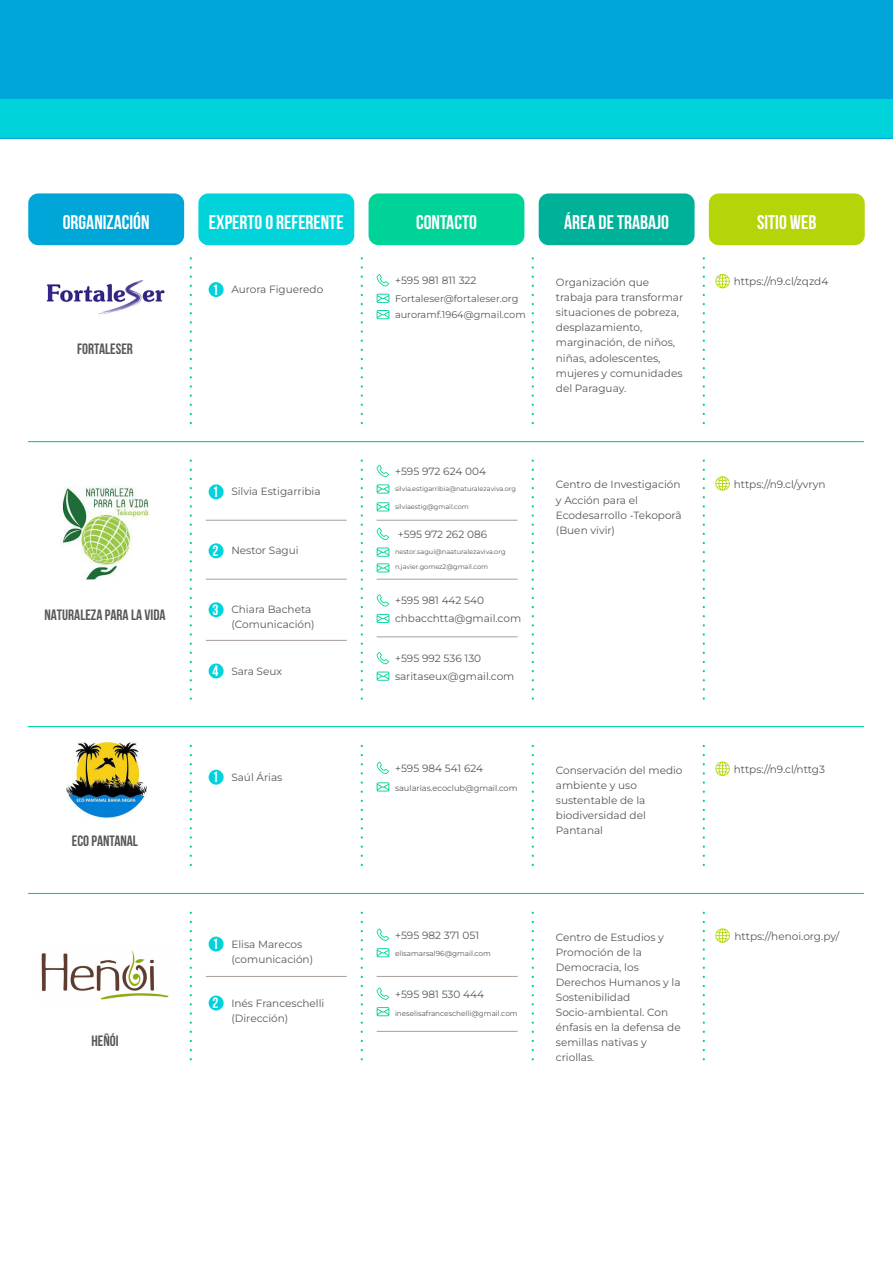
<style>
.page{position:relative;width:893px;height:1263px;background:#fff}
.page>*{position:absolute;margin:0;border:0;box-sizing:border-box;transform-origin:0 0}
.t1{font:700 19.8px "Bebas Neue";color:#fff}
.t2{font:700 15px "Bebas Neue";color:#575756}
.t3{font:100 10.5px/15px "Montserrat";color:#575756}
.t4{font:100 9.75px/16.4px "Montserrat";color:#575756}
.t5{font:100 8.25px "Montserrat";color:#575756}
.t6{font:100 7.35px "Montserrat";color:#575756}
.t7{font:100 6.6px/14.2px "Montserrat";color:#575756}
.s1{font-family:"Bebas Neue";font-weight:700;font-size:15px;color:#fff}
</style>
<div class="page">
<div style="left:28px;top:193px;width:156px;height:52px;background:#00a6d8;border-radius:10px"></div>
<div style="left:198px;top:193px;width:156px;height:52px;background:#00d4da;border-radius:10px"></div>
<div style="left:369px;top:193px;width:155px;height:52px;background:#00d398;border-radius:10px"></div>
<div style="left:539px;top:193px;width:156px;height:52px;background:#00b199;border-radius:10px"></div>
<div style="left:709px;top:193px;width:156px;height:52px;background:#b5d509;border-radius:10px"></div>
<svg style="left:190px;top:258px;width:2px;height:166px"></svg>
<svg style="left:361px;top:258px;width:2px;height:166px"></svg>
<svg style="left:532px;top:258px;width:2px;height:166px"></svg>
<svg style="left:703px;top:258px;width:2px;height:166px"></svg>
<div style="left:209px;top:282px;width:15px;height:15px;background:#00d4da;border-radius:50%"></div>
<svg style="left:377px;top:274px;width:12px;height:12px"></svg>
<svg style="left:377px;top:294px;width:12px;height:9px"></svg>
<svg style="left:377px;top:310px;width:12px;height:9px"></svg>
<svg style="left:715px;top:274px;width:15px;height:15px"></svg>
<div style="left:0;top:0;width:893px;height:138px;background:#00a6d8"></div>
<div style="left:0;top:100px;width:893px;height:38px;background:#00d4da"></div>
<img style="left:46px;top:280px;width:119px;height:36px">
<hr style="left:28px;top:441px;width:836px;height:1px;background:#00d398">
<svg style="left:190px;top:461px;width:2px;height:239px"></svg>
<svg style="left:361px;top:461px;width:2px;height:239px"></svg>
<svg style="left:532px;top:461px;width:2px;height:239px"></svg>
<svg style="left:703px;top:461px;width:2px;height:239px"></svg>
<div style="left:209px;top:484px;width:15px;height:15px;background:#00d4da;border-radius:50%"></div>
<svg style="left:377px;top:465px;width:12px;height:12px"></svg>
<svg style="left:377px;top:484px;width:12px;height:9px"></svg>
<svg style="left:377px;top:502px;width:12px;height:9px"></svg>
<hr style="left:377px;top:520px;width:141px;height:1px;background:#a89f9a">
<hr style="left:206px;top:520px;width:141px;height:1px;background:#a89f9a">
<div style="left:209px;top:543px;width:15px;height:15px;background:#00d4da;border-radius:50%"></div>
<svg style="left:377px;top:528px;width:12px;height:12px"></svg>
<svg style="left:377px;top:548px;width:12px;height:9px"></svg>
<svg style="left:377px;top:563px;width:12px;height:9px"></svg>
<hr style="left:377px;top:579px;width:141px;height:1px;background:#a89f9a">
<hr style="left:206px;top:579px;width:141px;height:1px;background:#a89f9a">
<hr style="left:206px;top:640px;width:141px;height:1px;background:#a89f9a">
<div style="left:209px;top:602px;width:15px;height:15px;background:#00d4da;border-radius:50%"></div>
<div style="left:209px;top:663px;width:15px;height:15px;background:#00d4da;border-radius:50%"></div>
<svg style="left:377px;top:594px;width:12px;height:13px"></svg>
<svg style="left:377px;top:614px;width:12px;height:9px"></svg>
<hr style="left:377px;top:636px;width:141px;height:1px;background:#a89f9a">
<svg style="left:377px;top:652px;width:12px;height:12px"></svg>
<svg style="left:377px;top:672px;width:12px;height:9px"></svg>
<svg style="left:377px;top:782px;width:12px;height:9px"></svg>
<svg style="left:715px;top:476px;width:15px;height:15px"></svg>
<img style="left:60px;top:486px;width:90px;height:95px">
<hr style="left:28px;top:726px;width:836px;height:1px;background:#00d398">
<svg style="left:190px;top:746px;width:2px;height:120px"></svg>
<svg style="left:361px;top:746px;width:2px;height:120px"></svg>
<svg style="left:532px;top:746px;width:2px;height:120px"></svg>
<svg style="left:703px;top:746px;width:2px;height:120px"></svg>
<div style="left:209px;top:770px;width:15px;height:15px;background:#00d4da;border-radius:50%"></div>
<svg style="left:377px;top:761px;width:12px;height:13px"></svg>
<svg style="left:715px;top:761px;width:15px;height:15px"></svg>
<img style="left:66px;top:740px;width:80px;height:78px">
<hr style="left:28px;top:893px;width:836px;height:1px;background:#00d398">
<svg style="left:190px;top:913px;width:2px;height:147px"></svg>
<svg style="left:361px;top:913px;width:2px;height:147px"></svg>
<svg style="left:532px;top:913px;width:2px;height:147px"></svg>
<svg style="left:703px;top:913px;width:2px;height:147px"></svg>
<div style="left:209px;top:936px;width:15px;height:15px;background:#00d4da;border-radius:50%"></div>
<svg style="left:377px;top:928px;width:12px;height:13px"></svg>
<svg style="left:377px;top:948px;width:12px;height:9px"></svg>
<hr style="left:377px;top:976px;width:141px;height:1px;background:#a89f9a">
<hr style="left:206px;top:976px;width:141px;height:1px;background:#a89f9a">
<div style="left:209px;top:995px;width:15px;height:15px;background:#00d4da;border-radius:50%"></div>
<svg style="left:377px;top:987px;width:12px;height:13px"></svg>
<svg style="left:377px;top:1007px;width:12px;height:9px"></svg>
<hr style="left:377px;top:1031px;width:141px;height:1px;background:#a89f9a">
<svg style="left:715px;top:928px;width:15px;height:15px"></svg>
<img style="left:41px;top:951px;width:128px;height:49px">
<h1 class="t1" style="left:63px;top:211px;width:88px">ORGANIZACIÓN</h1>
<h1 class="t1" style="left:416px;top:211px;width:62px">CONTACTO</h1>
<h1 class="t1" style="left:564px;top:211px;width:106px">ÁREA DE TRABAJO</h1>
<h1 class="t1" style="left:757px;top:211px;width:61px">SITIO WEB</h1>
<h1 class="t1" style="left:209px;top:211px;width:136px">EXPERTO O REFERENTE</h1>
<h2 class="t2" style="left:77px;top:341px;width:57px">FORTALESER</h2>
<p class="t3" style="left:213px;top:282px;width:112px"><span class="s1">1</span> Aurora Figueredo</p>
<h2 class="t2" style="left:44px;top:607px;width:123px">NATURALEZA PARA LA VIDA</h2>
<h2 class="t2" style="left:72px;top:832px;width:68px">ECO PANTANAL</h2>
<h2 class="t2" style="left:91px;top:1033px;width:29px">HEÑÓI</h2>
<p class="t3" style="left:213px;top:484px;width:110px"><span class="s1">1</span> Silvia Estigarribia</p>
<p class="t3" style="left:213px;top:543px;width:88px"><span class="s1">2</span> Nestor Sagui</p>
<p class="t3" style="left:231px;top:602px;width:85px;text-indent:-19px"><span class="s1">3</span> Chiara Bacheta (Comunicación)</p>
<p class="t3" style="left:213px;top:663px;width:71px"><span class="s1">4</span> Sara Seux</p>
<p class="t3" style="left:213px;top:769px;width:71px"><span class="s1">1</span> Saúl Árias</p>
<p class="t3" style="left:231px;top:936px;width:83px;text-indent:-19px"><span class="s1">1</span> Elisa Marecos (comunicación)</p>
<p class="t3" style="left:231px;top:995px;width:95px;text-indent:-19px"><span class="s1">2</span> Inés Franceschelli (Dirección)</p>
<p class="t3" style="left:395px;top:273px;width:83px">+595 981 811 322</p>
<p class="t4" style="left:395px;top:290px;width:132px">Fortaleser@fortaleser.org auroramf.1964@gmail.com</p>
<p class="t3" style="left:395px;top:463px;width:92px">+595 972 624 004</p>
<p class="t7" style="left:395px;top:482px;width:122px">silvia.estigarribia@naturalezaviva.org</p>
<p class="t7" style="left:395px;top:499px;width:75px">silviaestig@gmail.com</p>
<p class="t3" style="left:398px;top:526px;width:91px">+595 972 262 086</p>
<p class="t7" style="left:395px;top:545px;width:112px">nestor.sagui@naaturalezaviva.org n.javier.gomez2@gmail.com</p>
<p class="t3" style="left:395px;top:592px;width:128px;line-height:17.7px">+595 981 442 540 chbacchtta@gmail.com</p>
<p class="t3" style="left:395px;top:649px;width:121px;line-height:17.7px">+595 992 536 130 saritaseux@gmail.com</p>
<p class="t3" style="left:556px;top:275px;width:129px">Organización que trabaja para transformar situaciones de pobreza, desplazamiento, marginación, de niños, niñas, adolescentes, mujeres y comunidades del Paraguay.</p>
<p class="t3" style="left:556px;top:477px;width:127px">Centro de Investigación y Acción para el<br>Ecodesarrollo -Tekoporã (Buen vivir)</p>
<p class="t3" style="left:395px;top:760px;width:90px">+595 984 541 624</p>
<p class="t3" style="left:556px;top:762px;width:128px">Conservación del medio ambiente y uso sustentable de la biodiversidad del<br>Pantanal</p>
<p class="t5" style="left:395px;top:782px;width:124px">saularias.ecoclub@gmail.com</p>
<p class="t3" style="left:395px;top:927px;width:86px">+595 982 371 051</p>
<p class="t6" style="left:395px;top:949px;width:97px">elisamarsal96@gmail.com</p>
<p class="t3" style="left:395px;top:986px;width:91px">+595 981 530 444</p>
<p class="t6" style="left:395px;top:1008px;width:124px">ineselisafranceschelli@gmail.com</p>
<p class="t3" style="left:556px;top:929px;width:126px">Centro de Estudios y<br>Promoción de la<br>Democracia, los<br>Derechos Humanos y la<br>Sostenibilidad<br>Socio-ambiental. Con énfasis en la defensa de semillas nativas y criollas.</p>
<p class="t3" style="left:734px;top:273px;width:96px">https://n9.cl/zqzd4</p>
<p class="t3" style="left:734px;top:477px;width:93px">https://n9.cl/yvryn</p>
<p class="t3" style="left:734px;top:762px;width:93px">https://n9.cl/nttg3</p>
<p class="t3" style="left:734px;top:928px;width:106px">https://henoi.org.py/</p>
</div>
